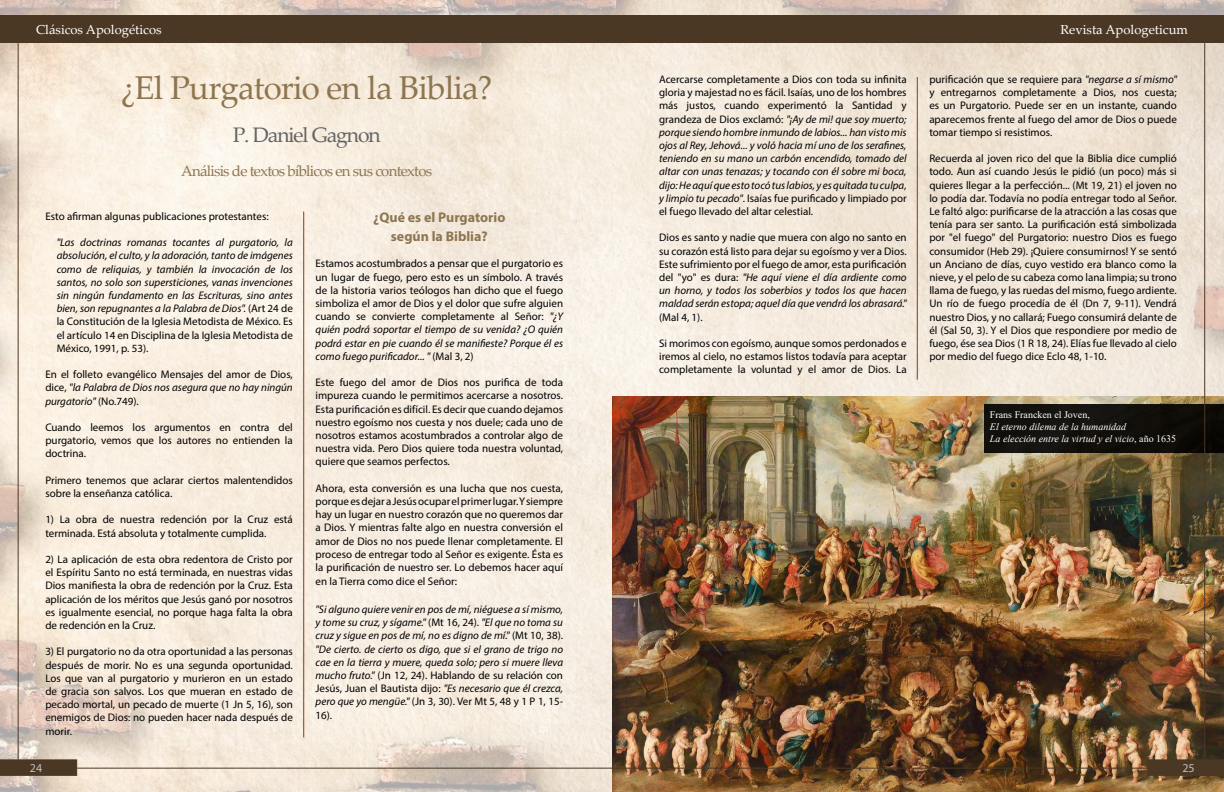
<style>
.page{position:relative;width:1224px;height:792px;background:#fff}
.page>*{position:absolute;margin:0;border:0;box-sizing:border-box;transform-origin:0 0}
.t1{font:33px "Palatino Linotype";letter-spacing:-.025em;color:#8d7550}
.t2{font:21px "Palatino Linotype";letter-spacing:-.05em;color:#646464}
.t3{font:15px "Palatino Linotype";letter-spacing:-.05em;color:#8d7550}
.t4{font:700 14px/19px "Myriad Pro";color:#8d7550;text-align:center}
.t5{font:13px "Palatino Linotype";color:#fff}
.t6{font:12px "Myriad Pro";color:#bebebe}
.t7{font:11px/13.2px "Myriad Pro";color:#000;text-align:justify}
.t8{font:italic 11px/13.2px "Myriad Pro";color:#000;text-align:justify}
.t9{font:italic 10px/12px "Times New Roman";color:#fff}
.t10{font:10px "Times New Roman";color:#fff}
.s1{font-style:normal}
.s2{font-style:italic}
</style>
<div class="page">
<img style="left:0;top:0;width:1224px;height:792px">
<img style="left:612px;top:396px;width:612px;height:396px">
<div style="left:984px;top:404px;width:240px;height:48px;background:#12100b"></div>
<div style="left:612px;top:15px;width:612px;height:28px;background:#4b3824"></div>
<div style="left:0;top:15px;width:612px;height:28px;background:#4b3824"></div>
<svg style="left:0;top:759px;width:77px;height:17px"></svg>
<svg style="left:1147px;top:759px;width:77px;height:17px"></svg>
<hr style="left:77px;top:768px;width:1070px;height:1px;background:#4b3824">
<hr style="left:18px;top:43px;width:1px;height:716px;background:#4b3824">
<hr style="left:1204px;top:43px;width:1px;height:716px;background:#4b3824">
<hr style="left:917px;top:77px;width:1px;height:303px;background:#7f4014">
<hr style="left:303px;top:212px;width:1px;height:525px;background:#7f4014">
<p class="t5" style="left:36px;top:21px;width:127px">Clásicos Apologéticos</p>
<p class="t5" style="left:1060px;top:21px;width:129px">Revista Apologeticum</p>
<h1 class="t1" style="left:121px;top:64px;width:373px">¿El Purgatorio en la Biblia?</h1>
<h2 class="t2" style="left:233px;top:120px;width:150px">P. Daniel Gagnon</h2>
<h3 class="t3" style="left:181px;top:160px;width:252px">Análisis de textos bíblicos en sus contextos</h3>
<p class="t7" style="left:45px;top:209px;width:225px">Esto afirman algunas publicaciones protestantes:</p>
<p class="t8" style="left:57px;top:236px;width:238px">"Las doctrinas romanas tocantes al purgatorio, la absolución, el culto, y la adoración, tanto de imágenes como de reliquias, y también la invocación de los santos, no solo son supersticiones, vanas invenciones sin ningún fundamento en las Escrituras, sino antes bien, son repugnantes a la Palabra de Dios". <span class="s1">(Art 24 de la Constitución de la Iglesia Metodista de México. Es el artículo 14 en Disciplina de la Iglesia Metodista de México, 1991, p. 53).</span></p>
<p class="t7" style="left:45px;top:368px;width:249px">En el folleto evangélico Mensajes del amor de Dios, dice, <span class="s2">"la Palabra de Dios nos asegura que no hay ningún purgatorio"</span> (No.749).</p>
<p class="t7" style="left:45px;top:421px;width:249px">Cuando leemos los argumentos en contra del purgatorio, vemos que los autores no entienden la doctrina.</p>
<p class="t7" style="left:45px;top:473px;width:249px">Primero tenemos que aclarar ciertos malentendidos sobre la enseñanza católica.</p>
<p class="t7" style="left:45px;top:513px;width:249px">1) La obra de nuestra redención por la Cruz está terminada. Está absoluta y totalmente cumplida.</p>
<p class="t7" style="left:45px;top:553px;width:249px">2) La aplicación de esta obra redentora de Cristo por el Espíritu Santo no está terminada, en nuestras vidas Dios manifiesta la obra de redención por la Cruz. Esta aplicación de los méritos que Jesús ganó por nosotros es igualmente esencial, no porque haga falta la obra de redención en la Cruz.</p>
<p class="t7" style="left:45px;top:645px;width:249px">3) El purgatorio no da otra oportunidad a las personas después de morir. No es una segunda oportunidad.<br>Los que van al purgatorio y murieron en un estado de gracia son salvos. Los que mueran en estado de pecado mortal, un pecado de muerte (1 Jn 5, 16), son enemigos de Dios: no pueden hacer nada después de morir.</p>
<p class="t6" style="left:30px;top:760px;width:14px">24</p>
<p class="t4" style="left:373px;top:207px;width:134px">¿Qué es el Purgatorio según la Biblia?</p>
<p class="t7" style="left:316px;top:257px;width:249px">Estamos acostumbrados a pensar que el purgatorio es un lugar de fuego, pero esto es un símbolo. A través de la historia varios teólogos han dicho que el fuego simboliza el amor de Dios y el dolor que sufre alguien cuando se convierte completamente al Señor: <span class="s2">"¿Y quién podrá soportar el tiempo de su venida? ¿O quién podrá estar en pie cuando él se manifieste? Porque él es como fuego purificador... "</span> (Mal 3, 2)</p>
<p class="t7" style="left:316px;top:376px;width:249px">Este fuego del amor de Dios nos purifica de toda impureza cuando le permitimos acercarse a nosotros.<br>Esta purificación es difícil. Es decir que cuando dejamos nuestro egoísmo nos cuesta y nos duele; cada uno de nosotros estamos acostumbrados a controlar algo de nuestra vida. Pero Dios quiere toda nuestra voluntad, quiere que seamos perfectos.</p>
<p class="t7" style="left:316px;top:481px;width:249px">Ahora, esta conversión es una lucha que nos cuesta, porque es dejar a Jesús ocupar el primer lugar. Y siempre hay un lugar en nuestro corazón que no queremos dar a Dios. Y mientras falte algo en nuestra conversión el amor de Dios no nos puede llenar completamente. El proceso de entregar todo al Señor es exigente. Ésta es la purificación de nuestro ser. Lo debemos hacer aquí</p>
<p class="t7" style="left:316px;top:575px;width:143px">en la Tierra como dice el Señor:</p>
<p class="t8" style="left:316px;top:603px;width:249px">"Si alguno quiere venir en pos de mí, niéguese a sí mismo, y tome su cruz, y sígame." <span class="s1">(Mt 16, 24).</span> "El que no toma su cruz y sigue en pos de mí, no es digno de mí." <span class="s1">(Mt 10, 38). </span>"De cierto. de cierto os digo, que si el grano de trigo no cae en la tierra y muere, queda solo; pero si muere lleva mucho fruto." <span class="s1">(Jn 12, 24). Hablando de su relación con Jesús, Juan el Bautista dijo:</span> "Es necesario que él crezca, pero que yo mengüe." <span class="s1">(Jn 3, 30). Ver Mt 5, 48 y 1 P 1, 15- 16).</span></p>
<p class="t8" style="left:659px;top:73px;width:249px"><span class="s1">Acercarse completamente a Dios con toda su infinita gloria y majestad no es fácil. Isaías, uno de los hombres más justos, cuando experimentó la Santidad y grandeza de Dios exclamó:</span> "¡Ay de mi! que soy muerto; porque siendo hombre inmundo de labios... han visto mis ojos al Rey, Jehová... y voló hacia mí uno de los serafines, teniendo en su mano un carbón encendido, tomado del altar con unas tenazas; y tocando con él sobre mi boca, dijo: He aquí que esto tocó tus labios, y es quitada tu culpa, y limpio tu pecado"<span class="s1">. Isaías fue purificado y limpiado por el fuego llevado del altar celestial.</span></p>
<p class="t7" style="left:659px;top:231px;width:249px">Dios es santo y nadie que muera con algo no santo en su corazón está listo para dejar su egoísmo y ver a Dios.<br>Este sufrimiento por el fuego de amor, esta purificación del "yo" es dura: <span class="s2">"He aquí viene el día ardiente como un horno, y todos los soberbios y todos los que hacen maldad serán estopa; aquel día que vendrá los abrasará."</span></p>
<p class="t7" style="left:659px;top:310px;width:45px">(Mal 4, 1).</p>
<p class="t7" style="left:659px;top:337px;width:249px">Si morimos con egoísmo, aunque somos perdonados e iremos al cielo, no estamos listos todavía para aceptar completamente la voluntad y el amor de Dios. La</p>
<p class="t7" style="left:929px;top:73px;width:249px">purificación que se requiere para <span class="s2">"negarse a sí mismo" </span>y entregarnos completamente a Dios, nos cuesta; es un Purgatorio. Puede ser en un instante, cuando aparecemos frente al fuego del amor de Dios o puede tomar tiempo si resistimos.</p>
<p class="t7" style="left:929px;top:152px;width:249px">Recuerda al joven rico del que la Biblia dice cumplió todo. Aun así cuando Jesús le pidió (un poco) más si quieres llegar a la perfección... (Mt 19, 21) el joven no lo podía dar. Todavía no podía entregar todo al Señor.<br>Le faltó algo: purificarse de la atracción a las cosas que tenía para ser santo. La purificación está simbolizada por "el fuego" del Purgatorio: nuestro Dios es fuego consumidor (Heb 29). ¡Quiere consumirnos! Y se sentó un Anciano de días, cuyo vestido era blanco como la nieve, y el pelo de su cabeza como lana limpia; su trono llama de fuego, y las ruedas del mismo, fuego ardiente.<br>Un río de fuego procedía de él (Dn 7, 9-11). Vendrá nuestro Dios, y no callará; Fuego consumirá delante de él (Sal 50, 3). Y el Dios que respondiere por medio de fuego, ése sea Dios (1 R 18, 24). Elías fue llevado al cielo por medio del fuego dice Eclo 48, 1-10.</p>
<p class="t10" style="left:990px;top:408px;width:101px">Frans Francken el Joven,</p>
<p class="t9" style="left:990px;top:420px;width:188px">El eterno dilema de la humanidad<br>La elección entre la virtud y el vicio<span class="s1">, año 1635</span></p>
<p class="t6" style="left:1182px;top:760px;width:14px">25</p>
</div>
